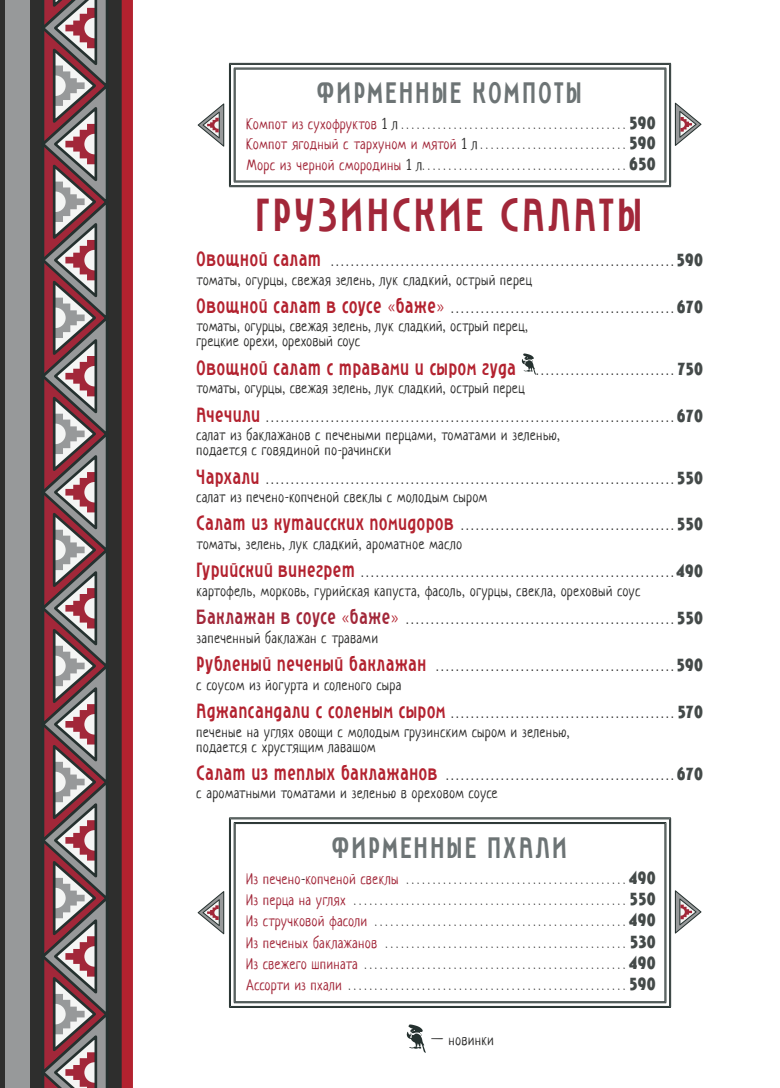
<style>
.page{position:relative;width:780px;height:1088px;background:#fff}
.page>*{position:absolute;margin:0;border:0;box-sizing:border-box;transform-origin:0 0}
.раздел{font:45px "Roslyn Gothic";letter-spacing:.035em;color:#a22739;scale:.9 1}
.подраздел{font:28.75px "Roslyn Gothic";letter-spacing:.045em;color:#6d7475;scale:.9 1}
.позиция{font:20px "Roslyn Gothic";letter-spacing:-.005em;color:#b3222f;scale:.9 1}
.описание{font:15px/15px "Neucha";letter-spacing:.05em;color:#2e2e2d;scale:.9 1}
.описание_в_рамке{font:15px "Neucha";letter-spacing:.045em;color:#a22739;scale:.9 1}
.позиция-2{font:12.5px "Roslyn Gothic";color:#2e2e2d;scale:.9 1}
.описание_в_рамке-2{font:12.5px "Neucha";color:#2e2e2d;scale:.9 1}
.s1{font-size:15px;color:#a22739}
.s2{font-size:15px}
.s3{font-family:"Roslyn Gothic Medium DG";font-size:17.5px;color:#444a49}
.s4{color:#2e2e2d}
.s5{font-size:12.5px;color:#2e2e2d}
.s6{font-size:20px;color:#b3222f}
.s7{font-family:"Akrobat";font-size:20px;color:#b3222f}
.s8{font-size:20px;color:#a22739}
</style>
<div class="page">
<svg style="left:0;top:0;width:133px;height:1088px;background:#4f2b2d"></svg>
<svg style="left:39px;top:0;width:72px;height:1088px;background:#866b6f"></svg>
<div style="left:5px;top:0;width:25px;height:1088px;background:#97999a"></div>
<svg style="left:407px;top:1024px;width:19px;height:29px"></svg>
<svg style="left:233px;top:69px;width:1px;height:112px"></svg>
<svg style="left:666px;top:69px;width:1px;height:112px"></svg>
<svg style="left:233px;top:64px;width:437px;height:5px"></svg>
<hr style="left:229px;top:64px;width:1px;height:122px;background:#25312f">
<hr style="left:230px;top:65px;width:1px;height:120px;background:#25312f">
<hr style="left:234px;top:68px;width:1px;height:114px;background:#25312f">
<hr style="left:235px;top:69px;width:1px;height:112px;background:#25312f">
<hr style="left:664px;top:69px;width:1px;height:112px;background:#25312f">
<hr style="left:665px;top:68px;width:1px;height:114px;background:#25312f">
<hr style="left:669px;top:65px;width:1px;height:120px;background:#25312f">
<hr style="left:670px;top:64px;width:1px;height:122px;background:#25312f">
<hr style="left:229px;top:63px;width:442px;height:1px;background:#25312f">
<hr style="left:230px;top:64px;width:439px;height:1px;background:#25312f">
<hr style="left:234px;top:68px;width:432px;height:1px;background:#25312f">
<hr style="left:235px;top:69px;width:430px;height:1px;background:#25312f">
<hr style="left:235px;top:181px;width:430px;height:1px;background:#25312f">
<hr style="left:234px;top:182px;width:432px;height:1px;background:#25312f">
<hr style="left:230px;top:185px;width:439px;height:1px;background:#25312f">
<hr style="left:229px;top:186px;width:442px;height:1px;background:#25312f">
<svg style="left:198px;top:103px;width:26px;height:44px"></svg>
<svg style="left:674px;top:103px;width:27px;height:43px"></svg>
<svg style="left:522px;top:353px;width:14px;height:22px"></svg>
<svg style="left:231px;top:818px;width:439px;height:6px"></svg>
<svg style="left:233px;top:824px;width:1px;height:177px"></svg>
<svg style="left:666px;top:824px;width:1px;height:177px"></svg>
<svg style="left:231px;top:1001px;width:439px;height:6px"></svg>
<hr style="left:229px;top:817px;width:442px;height:1px;background:#25312f">
<hr style="left:230px;top:818px;width:439px;height:1px;background:#25312f">
<hr style="left:234px;top:822px;width:432px;height:1px;background:#25312f">
<hr style="left:235px;top:823px;width:430px;height:1px;background:#25312f">
<hr style="left:229px;top:818px;width:1px;height:189px;background:#25312f">
<hr style="left:230px;top:819px;width:1px;height:187px;background:#25312f">
<hr style="left:234px;top:823px;width:1px;height:179px;background:#25312f">
<hr style="left:235px;top:824px;width:1px;height:177px;background:#25312f">
<hr style="left:664px;top:824px;width:1px;height:177px;background:#25312f">
<hr style="left:665px;top:823px;width:1px;height:179px;background:#25312f">
<hr style="left:669px;top:819px;width:1px;height:187px;background:#25312f">
<hr style="left:670px;top:818px;width:1px;height:189px;background:#25312f">
<hr style="left:235px;top:1001px;width:430px;height:1px;background:#25312f">
<hr style="left:234px;top:1002px;width:432px;height:1px;background:#25312f">
<hr style="left:230px;top:1006px;width:439px;height:1px;background:#25312f">
<hr style="left:229px;top:1007px;width:442px;height:1px;background:#25312f">
<svg style="left:198px;top:891px;width:26px;height:43px"></svg>
<svg style="left:674px;top:890px;width:27px;height:43px"></svg>
<p class="подраздел" style="left:317px;top:78px;width:297px">ФИРМЕННЫЕ КОМПОТЫ</p>
<p class="описание_в_рамке-2" style="left:246px;top:117px;width:456px"><span class="s1">Компот из сухофруктов</span> <span class="s2">1 л</span> . . . . . . . . . . . . . . . . . . . . . . . . . . . . . . . . . . . . . . . . . . . <span class="s3">590</span></p>
<p class="описание_в_рамке" style="left:246px;top:135px;width:456px">Компот ягодный с тархуном и мятой <span class="s4">1 л</span> <span class="s5">. . . . . . . . . . . . . . . . . . . . . . . . . . . .</span> <span class="s3">590</span></p>
<p class="описание_в_рамке-2" style="left:246px;top:158px;width:456px"><span class="s1">Морс из черной смородины</span> <span class="s2">1 л</span>.......................................<span class="s3">650</span></p>
<p class="раздел" style="left:256px;top:191px;width:433px">ГРУЗИНСКИЕ САЛАТЫ</p>
<p class="позиция-2" style="left:196px;top:255px;width:564px"><span class="s6">Овощной салат</span> . . . . . . . . . . . . . . . . . . . . . . . . . . . . . . . . . . . . . . . . . . . . . . . . . . . . . . . . . . . . . . . . . . . . . <span class="s3">590</span></p>
<p class="описание" style="left:196px;top:272px;width:374px">томаты, огурцы, свежая зелень, лук сладкий, острый перец</p>
<p class="позиция-2" style="left:196px;top:302px;width:564px"><span class="s6">Овощной салат в соусе</span> <span class="s7">«</span><span class="s6">баже</span><span class="s7">»</span> . . . . . . . . . . . . . . . . . . . . . . . . . . . . . . . . . . . . . . . . . . . . . <span class="s3">670</span></p>
<p class="описание" style="left:196px;top:319px;width:370px">томаты, огурцы, свежая зелень, лук сладкий, острый перец, грецкие орехи, ореховый соус</p>
<p class="позиция" style="left:196px;top:357px;width:564px">Овощной салат с травами и сыром гуда <span class="s5">. . . . . . . . . . . . . . . . . . . . . . . . . . . .</span> <span class="s3">750</span></p>
<p class="описание" style="left:196px;top:381px;width:366px">томаты, огурцы, свежая зелень, лук сладкий, острый перец</p>
<p class="позиция-2" style="left:196px;top:411px;width:564px"><span class="s6">Ачечили</span> . . . . . . . . . . . . . . . . . . . . . . . . . . . . . . . . . . . . . . . . . . . . . . . . . . . . . . . . . . . . . . . . . . . . . . . . . . . . . . . . . . <span class="s3">670</span></p>
<p class="описание" style="left:196px;top:428px;width:405px">салат из баклажанов с печеными перцами, томатами и зеленью, подается с говядиной по<sub>-</sub>рачински</p>
<p class="позиция-2" style="left:196px;top:472px;width:564px"><span class="s6">Чархали</span> . . . . . . . . . . . . . . . . . . . . . . . . . . . . . . . . . . . . . . . . . . . . . . . . . . . . . . . . . . . . . . . . . . . . . . . . . . . . . . . . . . <span class="s3">550</span></p>
<p class="описание" style="left:196px;top:490px;width:324px">салат из печено<sub>-</sub>копченой свеклы с молодым сыром</p>
<p class="позиция-2" style="left:196px;top:519px;width:564px"><span class="s6">Салат из кутаисских помидоров</span> . . . . . . . . . . . . . . . . . . . . . . . . . . . . . . . . . . . . . . . . . . . <span class="s3">550</span></p>
<p class="описание" style="left:196px;top:537px;width:296px">томаты, зелень, лук сладкий, ароматное масло</p>
<p class="позиция-2" style="left:196px;top:566px;width:564px"><span class="s6">Гурийский винегрет</span> . . . . . . . . . . . . . . . . . . . . . . . . . . . . . . . . . . . . . . . . . . . . . . . . . . . . . . . . . . . . . . <span class="s3">490</span></p>
<p class="описание" style="left:196px;top:583px;width:494px">картофель, морковь, гурийская капуста, фасоль, огурцы, свекла, ореховый соус</p>
<p class="позиция-2" style="left:196px;top:613px;width:564px"><span class="s8">Баклажан в соусе</span> <span class="s7">«</span><span class="s8">баже</span><span class="s7">»</span> . . . . . . . . . . . . . . . . . . . . . . . . . . . . . . . . . . . . . . . . . . . . . . . . . . . . . . <span class="s3">550</span></p>
<p class="описание" style="left:196px;top:630px;width:203px">запеченный баклажан с травами</p>
<p class="позиция-2" style="left:196px;top:660px;width:564px"><span class="s6">Рубленый печеный баклажан</span> . . . . . . . . . . . . . . . . . . . . . . . . . . . . . . . . . . . . . . . . . . . . . . . . <span class="s3">590</span></p>
<p class="описание" style="left:196px;top:677px;width:229px">с соусом из йогурта и соленого сыра</p>
<p class="позиция-2" style="left:196px;top:707px;width:564px"><span class="s6">Аджапсандали с соленым сыром</span> ............................................. <span class="s3">570</span></p>
<p class="описание" style="left:196px;top:724px;width:416px">печеные на углях овощи с молодым грузинским сыром и зеленью, подается с хрустящим лавашом</p>
<p class="позиция-2" style="left:196px;top:769px;width:564px"><span class="s6">Салат из теплых баклажанов</span> . . . . . . . . . . . . . . . . . . . . . . . . . . . . . . . . . . . . . . . . . . . . . . <span class="s3">670</span></p>
<p class="описание" style="left:196px;top:786px;width:336px">с ароматными томатами и зеленью в ореховом соусе</p>
<p class="подраздел" style="left:332px;top:832px;width:264px">ФИРМЕННЫЕ ПХАЛИ</p>
<p class="описание_в_рамке-2" style="left:246px;top:872px;width:456px"><span class="s1">Из печено</span>-<span class="s1">копченой свеклы</span> . . . . . . . . . . . . . . . . . . . . . . . . . . . . . . . . . . . . . . . . . . <span class="s3">490</span></p>
<p class="описание_в_рамке-2" style="left:246px;top:893px;width:456px"><span class="s1">Из перца на углях</span> . . . . . . . . . . . . . . . . . . . . . . . . . . . . . . . . . . . . . . . . . . . . . . . . . . . . <span class="s3">550</span></p>
<p class="описание_в_рамке-2" style="left:246px;top:914px;width:456px"><span class="s1">Из стручковой фасоли</span> . . . . . . . . . . . . . . . . . . . . . . . . . . . . . . . . . . . . . . . . . . . . . . . . <span class="s3">490</span></p>
<p class="описание_в_рамке-2" style="left:246px;top:936px;width:456px"><span class="s1">Из печеных баклажанов</span> . . . . . . . . . . . . . . . . . . . . . . . . . . . . . . . . . . . . . . . . . . . . . . <span class="s3">530</span></p>
<p class="описание_в_рамке-2" style="left:246px;top:957px;width:456px"><span class="s1">Из свежего шпината</span> . . . . . . . . . . . . . . . . . . . . . . . . . . . . . . . . . . . . . . . . . . . . . . . . . . <span class="s3">490</span></p>
<p class="описание_в_рамке-2" style="left:246px;top:979px;width:456px"><span class="s1">Ассорти из пхали</span> . . . . . . . . . . . . . . . . . . . . . . . . . . . . . . . . . . . . . . . . . . . . . . . . . . . . . <span class="s3">590</span></p>
<p class="описание" style="left:431px;top:1033px;width:71px">— новинки</p>
</div>
